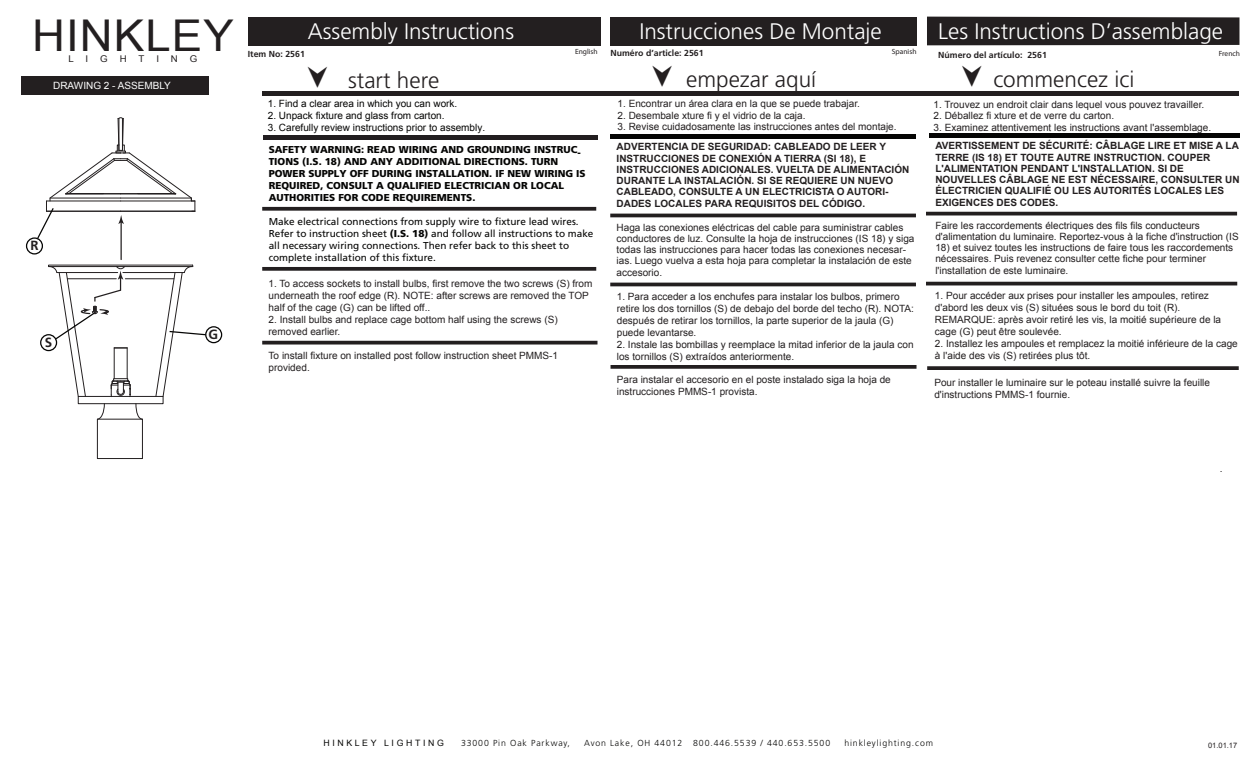
<style>
.page{position:relative;width:1260px;height:765px;background:#fff}
.page>*{position:absolute;margin:0;border:0;box-sizing:border-box;transform-origin:0 0}
.t1{font:43.88px "Arial";letter-spacing:.025em;color:#231f20;scale:1.04 1}
.t2{font:300 22.5px "Frutiger LT Std";color:#fff}
.t3{font:300 22.5px "Frutiger LT Std";color:#231f20}
.t4{font:700 13.38px "Frutiger LT Std";color:#231f20}
.t5{font:10px/12px "Arial";color:#231f20}
.t6{font:700 10px/11.2px "Arial";color:#231f20}
.t7{font:900 10px/12px "Frutiger LT Std";color:#050504}
.t8{font:10px/12px "Frutiger LT Std";color:#050504}
.t9{font:10px "Arial";color:#050504}
.t10{font:10px "Arial";color:#fff}
.t11{font:9.25px "Arial";color:#231f20;scale:1.04 1}
.t12{font:300 8.75px "Frutiger LT Std";letter-spacing:.1em;color:#080807}
.t13{font:700 8.75px "Frutiger LT Std";color:#231f20}
.t14{font:8.75px "Arial";letter-spacing:.3em;color:#080807}
.t15{font:7.5px "Myriad Pro";color:#231f20}
.t16{font:7.5px "Arial";color:#231f20}
.s1{font-weight:900}
</style>
<div class="page">
<div style="left:927px;top:17px;width:312px;height:28px;background:#231f20"></div>
<hr style="left:611px;top:134px;width:305px;height:4px;background:#050504">
<div style="left:929px;top:133px;width:310px;height:5px;background:#050504"></div>
<hr style="left:263px;top:135px;width:334px;height:4px;background:#221e20">
<div style="left:248px;top:17px;width:352px;height:29px;background:#231f20"></div>
<div style="left:611px;top:17px;width:306px;height:29px;background:#231f20"></div>
<div style="left:262px;top:91px;width:977px;height:5px;background:#231f20"></div>
<hr style="left:121px;top:221px;width:1px;height:39px;background:#231f20">
<div style="left:21px;top:76px;width:187px;height:19px;background:#231f20"></div>
<svg style="left:262px;top:207px;width:334px;height:4px"></svg>
<hr style="left:610px;top:214px;width:306px;height:3px;background:#231f20">
<hr style="left:610px;top:283px;width:306px;height:3px;background:#231f20">
<hr style="left:926px;top:212px;width:311px;height:3px;background:#231f20">
<hr style="left:926px;top:282px;width:311px;height:3px;background:#231f20">
<svg style="left:262px;top:267px;width:334px;height:4px"></svg>
<svg style="left:611px;top:365px;width:306px;height:4px"></svg>
<svg style="left:927px;top:366px;width:312px;height:4px"></svg>
<svg style="left:37px;top:117px;width:159px;height:123px"></svg>
<svg style="left:27px;top:238px;width:15px;height:16px"></svg>
<div style="left:26px;top:237px;width:17px;height:18px;border:1px solid #050504;border-radius:50%"></div>
<svg style="left:206px;top:327px;width:16px;height:16px"></svg>
<div style="left:205px;top:326px;width:17px;height:17px;border:1px solid #050504;border-radius:50%"></div>
<div style="left:40px;top:334px;width:17px;height:17px;border:1px solid #050504;border-radius:50%"></div>
<svg style="left:48px;top:264px;width:159px;height:133px"></svg>
<div style="left:78px;top:396px;width:85px;height:8px;border:1px solid #231f20"></div>
<div style="left:97px;top:419px;width:46px;height:40px;border:1px solid #231f20"></div>
<svg style="left:97px;top:403px;width:8px;height:17px"></svg>
<svg style="left:135px;top:403px;width:8px;height:17px"></svg>
<svg style="left:262px;top:341px;width:336px;height:4px"></svg>
<h1 class="t1" style="left:32px;top:7px;width:195px">HINKLEY</h1>
<p class="t11" style="left:68px;top:53px;width:7px">L</p>
<p class="t11" style="left:86px;top:53px;width:4px">I</p>
<p class="t11" style="left:100px;top:53px;width:9px">G</p>
<p class="t11" style="left:120px;top:53px;width:8px">H</p>
<p class="t11" style="left:139px;top:53px;width:7px">T</p>
<p class="t11" style="left:156px;top:53px;width:4px">I</p>
<p class="t11" style="left:171px;top:53px;width:8px">N</p>
<p class="t11" style="left:190px;top:53px;width:9px">G</p>
<p class="t10" style="left:53px;top:79px;width:119px">DRAWING 2 - ASSEMBLY</p>
<h3 class="t4" style="left:30px;top:238px;width:10px">R</h3>
<h3 class="t4" style="left:45px;top:335px;width:9px">S</h3>
<h3 class="t4" style="left:209px;top:327px;width:11px">G</h3>
<h2 class="t2" style="left:308px;top:18px;width:208px">Assembly Instructions</h2>
<p class="t13" style="left:248px;top:48px;width:59px">Item No: 2561</p>
<h2 class="t2" style="left:639px;top:18px;width:244px">Instrucciones De Montaje</h2>
<h2 class="t2" style="left:938px;top:18px;width:286px">Les Instructions D’assemblage</h2>
<p class="t15" style="left:575px;top:47px;width:24px">English</p>
<p class="t15" style="left:892px;top:47px;width:26px">Spanish</p>
<p class="t15" style="left:1219px;top:49px;width:23px">French</p>
<p class="t13" style="left:611px;top:48px;width:95px">Numéro d’article: 2561</p>
<p class="t13" style="left:938px;top:50px;width:110px">Número del artículo: 2561</p>
<h2 class="t3" style="left:348px;top:68px;width:93px">start here</h2>
<h2 class="t3" style="left:686px;top:66px;width:132px">empezar aquí</h2>
<h2 class="t3" style="left:993px;top:66px;width:143px">commencez ici</h2>
<p class="t9" style="left:268px;top:97px;width:191px">1. Find a clear area in which you can work.</p>
<p class="t9" style="left:268px;top:109px;width:178px">2. Unpack fixture and glass from carton.</p>
<p class="t9" style="left:268px;top:121px;width:219px">3. Carefully review instructions prior to assembly.</p>
<p class="t7" style="left:269px;top:144px;width:319px">SAFETY WARNING: READ WIRING AND GROUNDING INSTRUC-TIONS (I.S. 18) AND ANY ADDITIONAL DIRECTIONS. TURN POWER SUPPLY OFF DURING INSTALLATION. IF NEW WIRING IS REQUIRED, CONSULT A QUALIFIED ELECTRICIAN OR LOCAL AUTHORITIES FOR CODE REQUIREMENTS.</p>
<p class="t8" style="left:269px;top:215px;width:326px">Make electrical connections from supply wire to fixture lead wires.<br>Refer to instruction sheet <span class="s1">(I.S. 18)</span> and follow all instructions to make all necessary wiring connections. Then refer back to this sheet to complete installation of this fixture.</p>
<p class="t5" style="left:269px;top:277px;width:325px">1. To access sockets to install bulbs, first remove the two screws (S) from underneath the roof edge (R). NOTE: after screws are removed the TOP half of the cage (G) can be lifted off..</p>
<p class="t5" style="left:269px;top:313px;width:291px">2. Install bulbs and replace cage bottom half using the screws (S) removed earlier.</p>
<p class="t5" style="left:269px;top:350px;width:291px">To install fixture on installed post follow instruction sheet PMMS-1 provided.</p>
<p class="t5" style="left:618px;top:98px;width:244px">1. Encontrar un área clara en la que se puede trabajar.</p>
<p class="t5" style="left:618px;top:109px;width:189px">2. Desembale xture fi y el vidrio de la caja.</p>
<p class="t5" style="left:618px;top:120px;width:281px">3. Revise cuidadosamente las instrucciones antes del montaje.</p>
<p class="t6" style="left:617px;top:142px;width:294px">ADVERTENCIA DE SEGURIDAD: CABLEADO DE LEER Y INSTRUCCIONES DE CONEXIÓN A TIERRA (SI 18), E INSTRUCCIONES ADICIONALES. VUELTA DE ALIMENTACIÓN DURANTE LA INSTALACIÓN. SI SE REQUIERE UN NUEVO CABLEADO, CONSULTE A UN ELECTRICISTA O AUTORI-DADES LOCALES PARA REQUISITOS DEL CÓDIGO.</p>
<p class="t5" style="left:617px;top:222px;width:299px;line-height:11.2px">Haga las conexiones eléctricas del cable para suministrar cables conductores de luz. Consulte la hoja de instrucciones (IS 18) y siga todas las instrucciones para hacer todas las conexiones necesar&shy;ias. Luego vuelva a esta hoja para completar la instalación de este accesorio.</p>
<p class="t5" style="left:617px;top:290px;width:299px">1. Para acceder a los enchufes para instalar los bulbos, primero retire los dos tornillos (S) de debajo del borde del techo (R). NOTA: después de retirar los tornillos, la parte superior de la jaula (G) puede levantarse.</p>
<p class="t5" style="left:617px;top:338px;width:298px">2. Instale las bombillas y reemplace la mitad inferior de la jaula con los tornillos (S) extraídos anteriormente.</p>
<p class="t5" style="left:934px;top:99px;width:272px">1. Trouvez un endroit clair dans lequel vous pouvez travailler.</p>
<p class="t5" style="left:934px;top:110px;width:182px">2. Déballez fi xture et de verre du carton.</p>
<p class="t5" style="left:934px;top:121px;width:279px">3. Examinez attentivement les instructions avant l'assemblage.</p>
<p class="t6" style="left:935px;top:141px;width:306px">AVERTISSEMENT DE SÉCURITÉ: CÂBLAGE LIRE ET MISE A LA TERRE (IS 18) ET TOUTE AUTRE INSTRUCTION. COUPER L'ALIMENTATION PENDANT L'INSTALLATION. SI DE NOUVELLES CÂBLAGE NE EST NÉCESSAIRE, CONSULTER UN ÉLECTRICIEN QUALIFIÉ OU LES AUTORITÉS LOCALES LES EXIGENCES DES CODES.</p>
<p class="t5" style="left:935px;top:220px;width:305px;line-height:11.2px">Faire les raccordements électriques des fils fils conducteurs d'alimentation du luminaire. Reportez-vous à la fiche d'instruction (IS</p>
<p class="t5" style="left:935px;top:242px;width:299px;line-height:11.2px">18) et suivez toutes les instructions de faire tous les raccordements nécessaires. Puis revenez consulter cette fiche pour terminer l'installation de este luminaire.</p>
<p class="t5" style="left:935px;top:290px;width:288px">1. Pour accéder aux prises pour installer les ampoules, retirez d'abord les deux vis (S) situées sous le bord du toit (R).<br>REMARQUE: après avoir retiré les vis, la moitié supérieure de la cage (G) peut être soulevée.</p>
<p class="t5" style="left:935px;top:338px;width:304px">2. Installez les ampoules et remplacez la moitié inférieure de la cage à l'aide des vis (S) retirées plus tôt.</p>
<p class="t5" style="left:617px;top:374px;width:276px">Para instalar el accesorio en el poste instalado siga la hoja de instrucciones PMMS-1 provista.</p>
<p class="t5" style="left:934px;top:377px;width:277px">Pour installer le luminaire sur le poteau installé suivre la feuille d'instructions PMMS-1 fournie.</p>
<p class="t5" style="left:1220px;top:462px;width:4px">.</p>
<p class="t14" style="left:323px;top:737px;width:122px">HINKLEY LIGHTING</p>
<p class="t12" style="left:461px;top:738px;width:110px">33000 Pin Oak Parkway,</p>
<p class="t12" style="left:584px;top:738px;width:248px">Avon Lake, OH 44012 800.446.5539 / 440.653.5500</p>
<p class="t12" style="left:844px;top:738px;width:90px">hinkleylighting.com</p>
<p class="t16" style="left:1208px;top:740px;width:31px">01.01.17</p>
</div>
